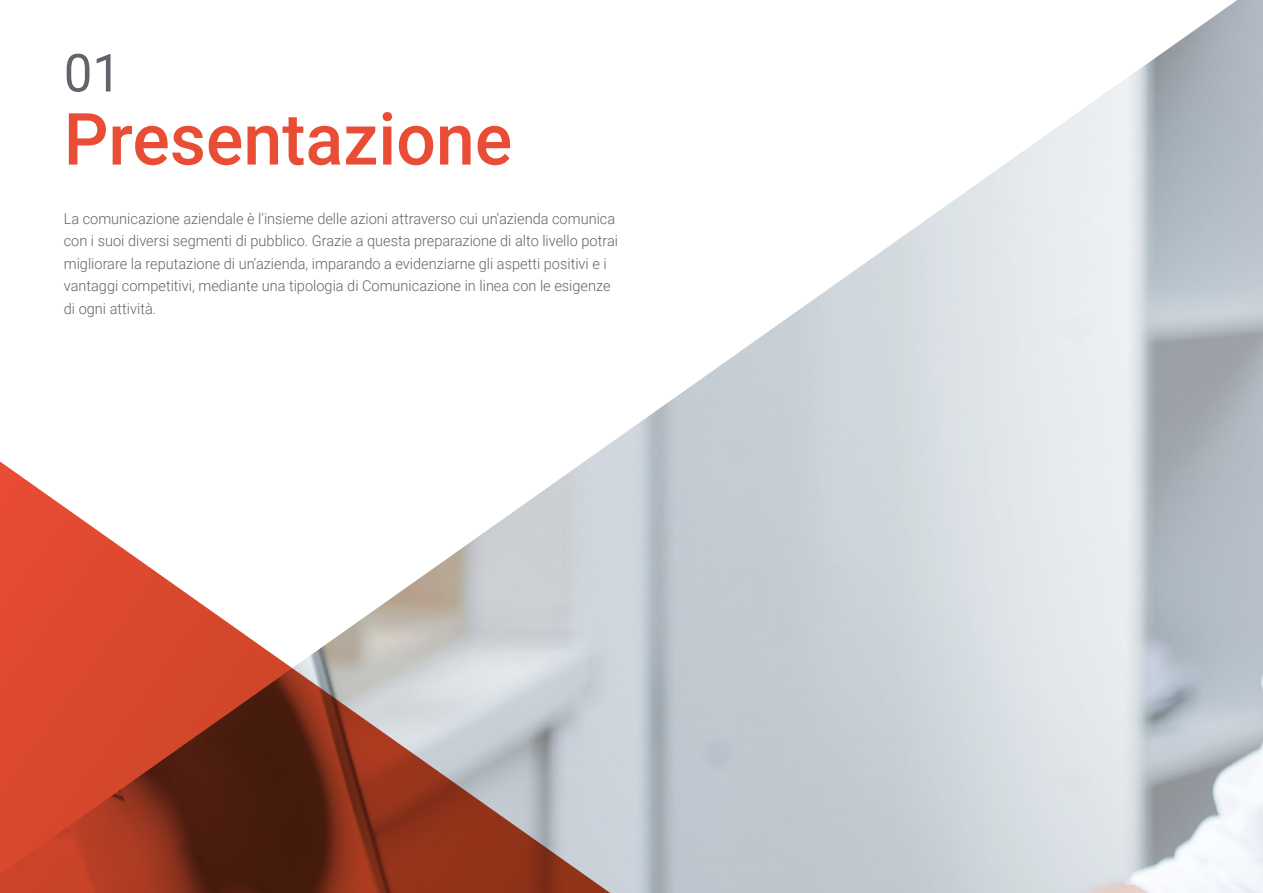
<style>
.page{position:relative;width:1263px;height:893px;background:#fff}
.page>*{position:absolute;margin:0;border:0;box-sizing:border-box;transform-origin:0 0}
.t1{font:500 72px "Roboto";color:#e94d35}
.t2{font:52.5px "Roboto";color:#61646a}
.t3{font:300 15px/22.5px "Roboto";color:#61646a}
</style>
<div class="page">
<svg style="left:0;top:446px;width:640px;height:447px"></svg>
<h2 class="t2" style="left:64px;top:36px;width:59px">01</h2>
<h1 class="t1" style="left:64px;top:89px;width:450px">Presentazione</h1>
<p class="t3" style="left:64px;top:207px;width:556px">La comunicazione aziendale è l'insieme delle azioni attraverso cui un'azienda comunica con i suoi diversi segmenti di pubblico. Grazie a questa preparazione di alto livello potrai migliorare la reputazione di un'azienda, imparando a evidenziarne gli aspetti positivi e i vantaggi competitivi, mediante una tipologia di Comunicazione in linea con le esigenze di ogni attività.</p>
</div>
